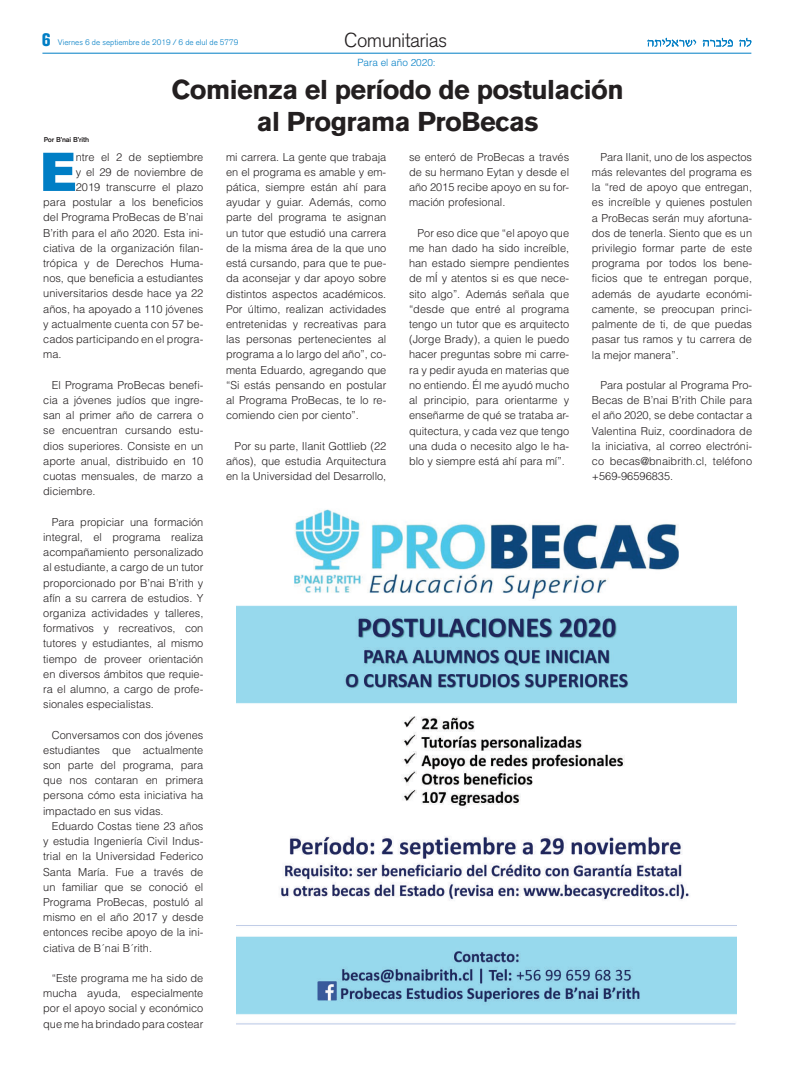
<style>
.page{position:relative;width:794px;height:1078px;background:#fff}
.page>*{position:absolute;margin:0;border:0;box-sizing:border-box;transform-origin:0 0}
.t1{font:54.1px "Akzidenz Grotesk BQ Super";color:#007ec5}
.t2{font:700 27px/32.4px "Akzidenz Grotesk BQ";letter-spacing:-.02em;color:#231f20;text-align:center}
.t3{font:300 20px "Akzidenz Grotesk BQ";letter-spacing:-.03em;color:#231f20}
.t4{font:800 condensed 18px "Akzidenz Grotesk BQ";color:#007ec5}
.t5{font:300 11px/15.2px "Helvetica";color:#231f20;text-align:justify}
.t6{font:300 10px "Helvetica";color:#007ec5}
.t7{font:300 8px "Akzidenz Grotesk BQ";color:#007ec5}
.t8{font:500 7px "Akzidenz Grotesk BQ";letter-spacing:-.02em;color:#231f20}
</style>
<div class="page">
<svg style="left:739px;top:38px;width:12px;height:9px"></svg>
<svg style="left:702px;top:38px;width:31px;height:9px"></svg>
<svg style="left:647px;top:38px;width:49px;height:9px"></svg>
<hr style="left:42px;top:53px;width:709px;height:1px;background:#007ec5">
<img style="left:237px;top:509px;width:499px;height:516px">
<h3 class="t4" style="left:42px;top:30px;width:10px">6</h3>
<p class="t7" style="left:58px;top:38px;width:182px">Viernes 6 de septiembre de 2019 / 6 de elul de 5779</p>
<h3 class="t3" style="left:344px;top:28px;width:104px">Comunitarias</h3>
<p class="t6" style="left:357px;top:56px;width:80px">Para el año 2020:</p>
<h2 class="t2" style="left:171px;top:73px;width:454px">Comienza el período de postulación al Programa ProBecas</h2>
<p class="t8" style="left:44px;top:135px;width:47px">Por B’nai B’rith</p>
<h1 class="t1" style="left:41px;top:140px;width:36px">E</h1>
<p class="t5" style="left:76px;top:149px;width:129px">ntre el 2 de septiembre</p>
<p class="t5" style="left:226px;top:149px;width:162px">mi carrera. La gente que trabaja en el programa es amable y em&shy;pática, siempre están ahí para ayudar y guiar. Además, como parte del programa te asignan un tutor que estudió una carrera de la misma área de la que uno está cursando, para que te pue&shy;da aconsejar y dar apoyo sobre distintos aspectos académicos.<br>Por último, realizan actividades entretenidas y recreativas para las personas pertenecientes al programa a lo largo del año”, co&shy;menta Eduardo, agregando que “Si estás pensando en postular al Programa ProBecas, te lo re&shy;comiendo cien por ciento”.</p>
<p class="t5" style="left:226px;top:438px;width:162px;text-indent:9px">Por su parte, Ilanit Gottlieb (22 años), que estudia Arquitectura en la Universidad del Desarrollo,</p>
<p class="t5" style="left:409px;top:149px;width:162px">se enteró de ProBecas a través de su hermano Eytan y desde el año 2015 recibe apoyo en su for&shy;mación profesional.</p>
<p class="t5" style="left:409px;top:225px;width:162px;text-indent:9px">Por eso dice que “el apoyo que me han dado ha sido increíble, han estado siempre pendientes de mÍ y atentos si es que nece&shy;sito algo”. Además señala que “desde que entré al programa tengo un tutor que es arquitecto (Jorge Brady), a quien le puedo hacer preguntas sobre mi carre&shy;ra y pedir ayuda en materias que no entiendo. Él me ayudó mucho al principio, para orientarme y enseñarme de qué se trataba ar&shy;quitectura, y cada vez que tengo una duda o necesito algo le ha&shy;blo y siempre está ahí para mí”.</p>
<p class="t5" style="left:592px;top:149px;width:162px;text-indent:9px">Para Ilanit, uno de los aspectos más relevantes del programa es la “red de apoyo que entregan, es increíble y quienes postulen a ProBecas serán muy afortuna&shy;dos de tenerla. Siento que es un privilegio formar parte de este programa por todos los bene&shy;ficios que te entregan porque, además de ayudarte económi&shy;camente, se preocupan princi&shy;palmente de ti, de que puedas pasar tus ramos y tu carrera de la mejor manera”.</p>
<p class="t5" style="left:592px;top:377px;width:162px;text-indent:9px">Para postular al Programa Pro-Becas de B’nai B’rith Chile para el año 2020, se debe contactar a Valentina Ruiz, coordinadora de la iniciativa, al correo electróni&shy;co becas@bnaibrith.cl, teléfono +569-96596835.</p>
<p class="t5" style="left:76px;top:164px;width:129px">y el 29 de noviembre de</p>
<p class="t5" style="left:76px;top:179px;width:129px">2019 transcurre el plazo</p>
<p class="t5" style="left:43px;top:194px;width:162px">para postular a los beneficios</p>
<p class="t5" style="left:43px;top:209px;width:162px">del Programa ProBecas de B’nai</p>
<p class="t5" style="left:43px;top:225px;width:162px">B’rith para el año 2020. Esta ini-</p>
<p class="t5" style="left:43px;top:240px;width:162px">ciativa de la organización filan-</p>
<p class="t5" style="left:43px;top:255px;width:162px">trópica y de Derechos Huma-</p>
<p class="t5" style="left:43px;top:270px;width:162px">nos, que beneficia a estudiantes</p>
<p class="t5" style="left:43px;top:285px;width:162px">universitarios desde hace ya 22</p>
<p class="t5" style="left:43px;top:301px;width:162px">años, ha apoyado a 110 jóvenes</p>
<p class="t5" style="left:43px;top:316px;width:162px">y actualmente cuenta con 57 be-</p>
<p class="t5" style="left:43px;top:331px;width:162px">cados participando en el progra-</p>
<p class="t5" style="left:43px;top:346px;width:20px">ma.</p>
<p class="t5" style="left:43px;top:377px;width:162px;text-indent:9px">El Programa ProBecas benefi&shy;cia a jóvenes judíos que ingre&shy;san al primer año de carrera o se encuentran cursando estu&shy;dios superiores. Consiste en un aporte anual, distribuido en 10 cuotas mensuales, de marzo a diciembre.</p>
<p class="t5" style="left:43px;top:513px;width:162px;text-indent:9px">Para propiciar una formación integral, el programa realiza acompañamiento personalizado al estudiante, a cargo de un tutor proporcionado por B’nai B’rith y afín a su carrera de estudios. Y organiza actividades y talleres, formativos y recreativos, con tutores y estudiantes, al mismo tiempo de proveer orientación en diversos ámbitos que requie&shy;ra el alumno, a cargo de profe&shy;sionales especialistas.</p>
<p class="t5" style="left:43px;top:726px;width:162px;text-indent:9px">Conversamos con dos jóvenes estudiantes que actualmente son parte del programa, para que nos contaran en primera persona cómo esta iniciativa ha impactado en sus vidas.</p>
<p class="t5" style="left:43px;top:817px;width:162px;text-indent:9px">Eduardo Costas tiene 23 años y estudia Ingeniería Civil Indus&shy;trial en la Universidad Federico Santa María. Fue a través de un familiar que se conoció el Programa ProBecas, postuló al mismo en el año 2017 y desde entonces recibe apoyo de la ini&shy;ciativa de B´nai B´rith.</p>
<p class="t5" style="left:43px;top:969px;width:162px;text-indent:9px">“Este programa me ha sido de mucha ayuda, especialmente por el apoyo social y económico que me ha brindado para costear</p>
</div>
